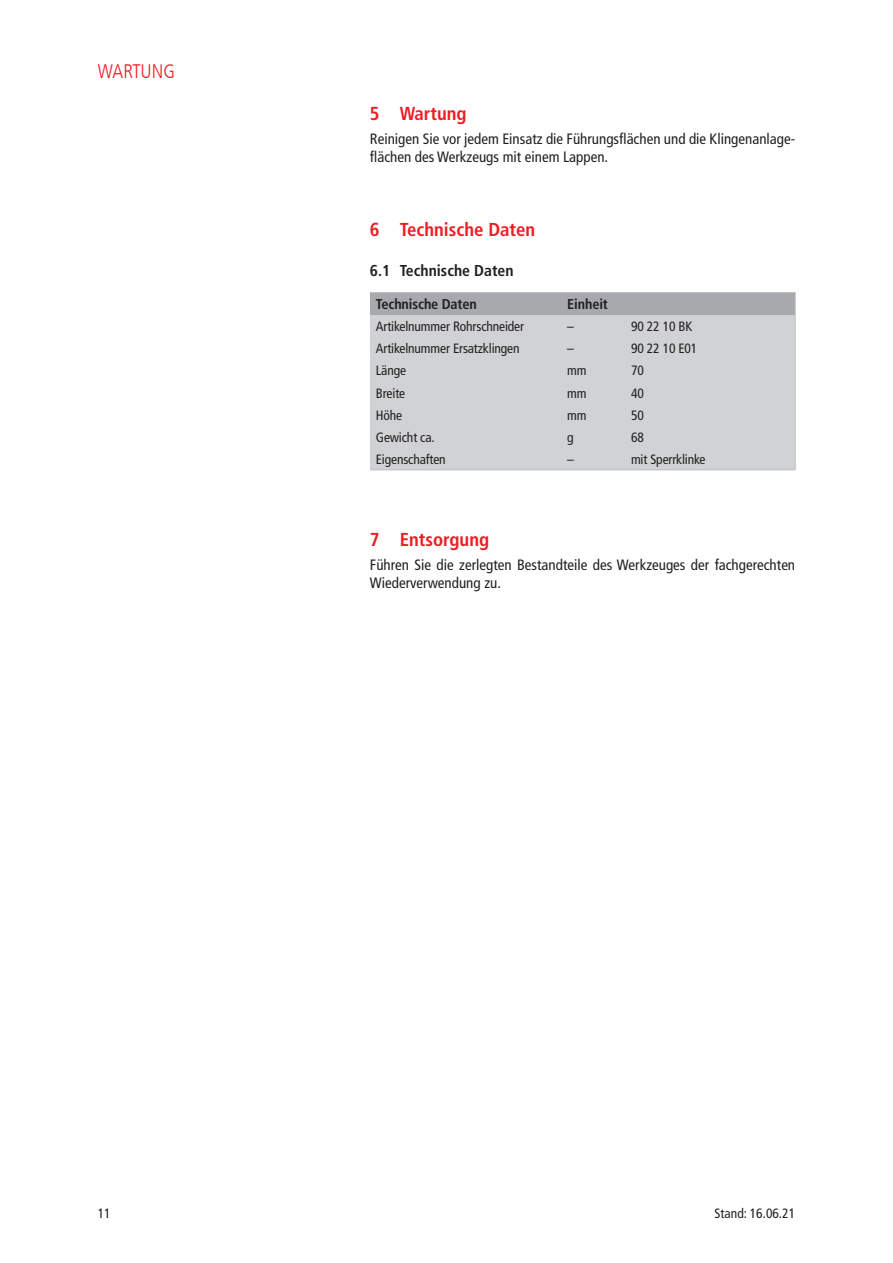
<style>
.page{position:relative;width:893px;height:1263px;background:#fff}
.page>*{position:absolute;margin:0;border:0;box-sizing:border-box;transform-origin:0 0}
.t1{font:300 condensed 19.5px "Frutiger LT Com";color:#ee1d23}
.t2{font:700 condensed 18.75px "Frutiger LT Com";color:#ee1d23}
.t3{font:700 condensed 15.75px "Frutiger LT Com";color:#231f20}
.t4{font:condensed 15px/18px "Frutiger LT Com";color:#231f20}
.t5{font:700 condensed 14.25px "Frutiger LT Com";letter-spacing:-.01em;color:#231f20}
.t6{font:condensed 13.5px "Frutiger LT Com";letter-spacing:-.01em;color:#231f20}
</style>
<div class="page">
<hr style="left:370px;top:470px;width:191px;height:1px;background:#bcbdc0">
<hr style="left:561px;top:470px;width:64px;height:1px;background:#bcbdc0">
<svg style="left:370px;top:292px;width:426px;height:178px;background:#cbcccf"></svg>
<hr style="left:625px;top:470px;width:170px;height:1px;background:#bcbdc0">
<h1 class="t1" style="left:98px;top:60px;width:79px">WARTUNG</h1>
<p class="t2" style="left:370px;top:103px;width:98px">5 Wartung</p>
<p class="t4" style="left:370px;top:130px;width:427px">Reinigen Sie vor jedem Einsatz die Führungsflächen und die Klingenanlage&shy;flächen des Werkzeugs mit einem Lappen.</p>
<p class="t2" style="left:370px;top:218px;width:167px">6 Technische Daten</p>
<p class="t3" style="left:370px;top:261px;width:145px">6.1 Technische Daten</p>
<p class="t5" style="left:376px;top:296px;width:102px">Technische Daten</p>
<p class="t5" style="left:567px;top:296px;width:42px">Einheit</p>
<p class="t6" style="left:376px;top:319px;width:150px">Artikelnummer Rohrschneider</p>
<p class="t6" style="left:567px;top:319px;width:8px">–</p>
<p class="t6" style="left:631px;top:319px;width:63px">90 22 10 BK</p>
<p class="t6" style="left:376px;top:341px;width:145px">Artikelnummer Ersatzklingen</p>
<p class="t6" style="left:567px;top:341px;width:8px">–</p>
<p class="t6" style="left:631px;top:341px;width:68px">90 22 10 E01</p>
<p class="t6" style="left:376px;top:363px;width:32px">Länge</p>
<p class="t6" style="left:567px;top:363px;width:21px">mm</p>
<p class="t6" style="left:631px;top:363px;width:14px">70</p>
<p class="t6" style="left:376px;top:385px;width:31px">Breite</p>
<p class="t6" style="left:567px;top:385px;width:21px">mm</p>
<p class="t6" style="left:631px;top:385px;width:14px">40</p>
<p class="t6" style="left:376px;top:407px;width:28px">Höhe</p>
<p class="t6" style="left:567px;top:407px;width:21px">mm</p>
<p class="t6" style="left:631px;top:407px;width:14px">50</p>
<p class="t6" style="left:376px;top:429px;width:60px">Gewicht ca.</p>
<p class="t6" style="left:567px;top:429px;width:8px">g</p>
<p class="t6" style="left:631px;top:429px;width:14px">68</p>
<p class="t6" style="left:376px;top:451px;width:71px">Eigenschaften</p>
<p class="t6" style="left:567px;top:451px;width:8px">–</p>
<p class="t6" style="left:631px;top:451px;width:76px">mit Sperrklinke</p>
<p class="t2" style="left:370px;top:529px;width:121px">7 Entsorgung</p>
<p class="t4" style="left:370px;top:556px;width:427px">Führen Sie die zerlegten Bestandteile des Werkzeuges der fachgerechten<br>Wiederverwendung zu.</p>
<p class="t6" style="left:98px;top:1205px;width:14px">11</p>
<p class="t6" style="left:715px;top:1205px;width:82px">Stand: 16.06.21</p>
</div>
